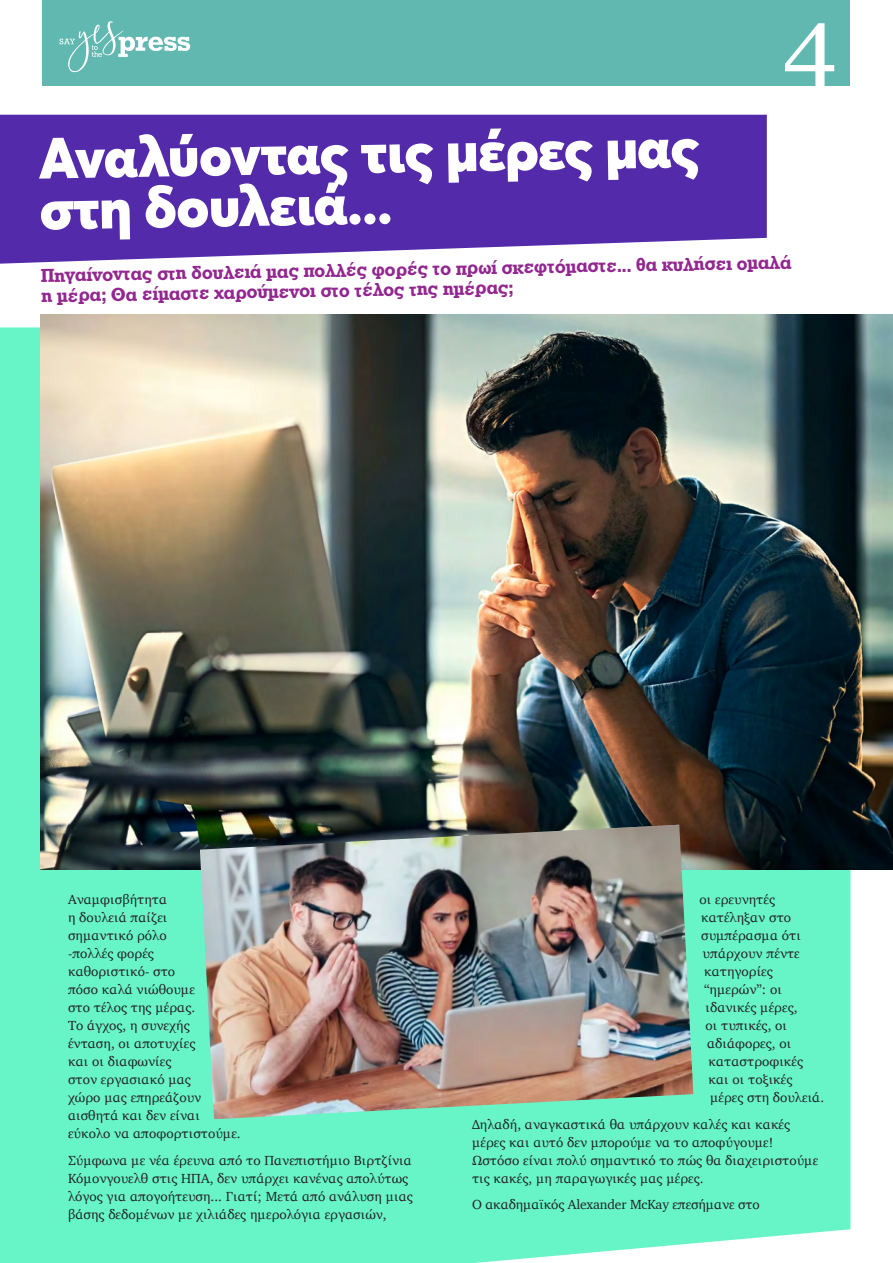
<style>
.page{position:relative;width:893px;height:1263px;background:#fff}
.page>*{position:absolute;margin:0;border:0;box-sizing:border-box;transform-origin:0 0}
.t1{font:97.5px "Georgia";color:#fff}
.t2{font:900 57px/51px "Averta";color:#fff}
.t3{font:19.5px/20.2px "UB Rockwell Bold";color:#92278f}
.t4{font:13.5px/18px "Charter";color:#231f20}
</style>
<div class="page">
<div style="left:0;top:327px;width:850px;height:936px;background:#67f5c7"></div>
<img style="left:41px;top:315px;width:852px;height:555px">
<div style="left:43px;top:0;width:807px;height:85px;background:#61b8b0"></div>
<svg style="left:60px;top:21px;width:130px;height:51px"></svg>
<svg style="left:0;top:115px;width:767px;height:149px;background:#623cb1"></svg>
<img style="left:200px;top:824px;width:493px;height:295px">
<h2 class="t2" style="left:38px;top:132px;width:662px;rotate:-1deg">Αναλύοντας τις μέρες μας στη δουλειά...</h2>
<h1 class="t1" style="left:783px;top:-29px;width:57px">4</h1>
<h3 class="t3" style="left:41px;top:265px;width:752px;rotate:-1deg">Πηγαίνοντας στη δουλειά μας πολλές φορές το πρωί σκεφτόμαστε... θα κυλήσει ομαλά η μέρα; Θα είμαστε χαρούμενοι στο τέλος της ημέρας;</h3>
<p class="t4" style="left:68px;top:890px;width:174px">Αναμφισβήτητα<br>η δουλειά παίζει<br>σημαντικό ρόλο<br>-πολλές φορές<br>καθοριστικό- στο<br>πόσο καλά νιώθουμε<br>στο τέλος της μέρας.<br>Το άγχος, η συνεχής<br>ένταση, οι αποτυχίες<br>και οι διαφωνίες<br>στον εργασιακό μας<br>χώρο μας επηρεάζουν αισθητά και δεν είναι εύκολο να αποφορτιστούμε.</p>
<p class="t4" style="left:68px;top:1151px;width:346px">Σύμφωνα με νέα έρευνα από το Πανεπιστήμιο Βιρτζίνια Κόμονγουελθ στις ΗΠΑ, δεν υπάρχει κανένας απολύτως λόγος για απογοήτευση... Γιατί; Μετά από ανάλυση μιας βάσης δεδομένων με χιλιάδες ημερολόγια εργασιών,</p>
<p class="t4" style="left:700px;top:890px;width:77px">οι ερευνητές</p>
<p class="t4" style="left:701px;top:908px;width:92px">κατέληξαν στο</p>
<p class="t4" style="left:701px;top:926px;width:101px">συμπέρασμα ότι</p>
<p class="t4" style="left:703px;top:944px;width:99px">υπάρχουν πέντε</p>
<p class="t4" style="left:704px;top:962px;width:70px">κατηγορίες</p>
<p class="t4" style="left:704px;top:980px;width:79px">“ημερών”: οι</p>
<p class="t4" style="left:706px;top:998px;width:93px">ιδανικές μέρες,</p>
<p class="t4" style="left:706px;top:1016px;width:83px">οι τυπικές, οι</p>
<p class="t4" style="left:707px;top:1034px;width:86px">αδιάφορες, οι</p>
<p class="t4" style="left:709px;top:1052px;width:96px">καταστροφικές</p>
<p class="t4" style="left:709px;top:1070px;width:85px">και οι τοξικές</p>
<p class="t4" style="left:710px;top:1088px;width:116px">μέρες στη δουλειά.</p>
<p class="t4" style="left:472px;top:1115px;width:348px">Δηλαδή, αναγκαστικά θα υπάρχουν καλές και κακές μέρες και αυτό δεν μπορούμε να το αποφύγουμε!<br>Ωστόσο είναι πολύ σημαντικό το πώς θα διαχειριστούμε τις κακές, μη παραγωγικές μας μέρες.</p>
<p class="t4" style="left:472px;top:1195px;width:289px">Ο ακαδημαϊκός Alexander McKay επεσήμανε στο</p>
</div>
